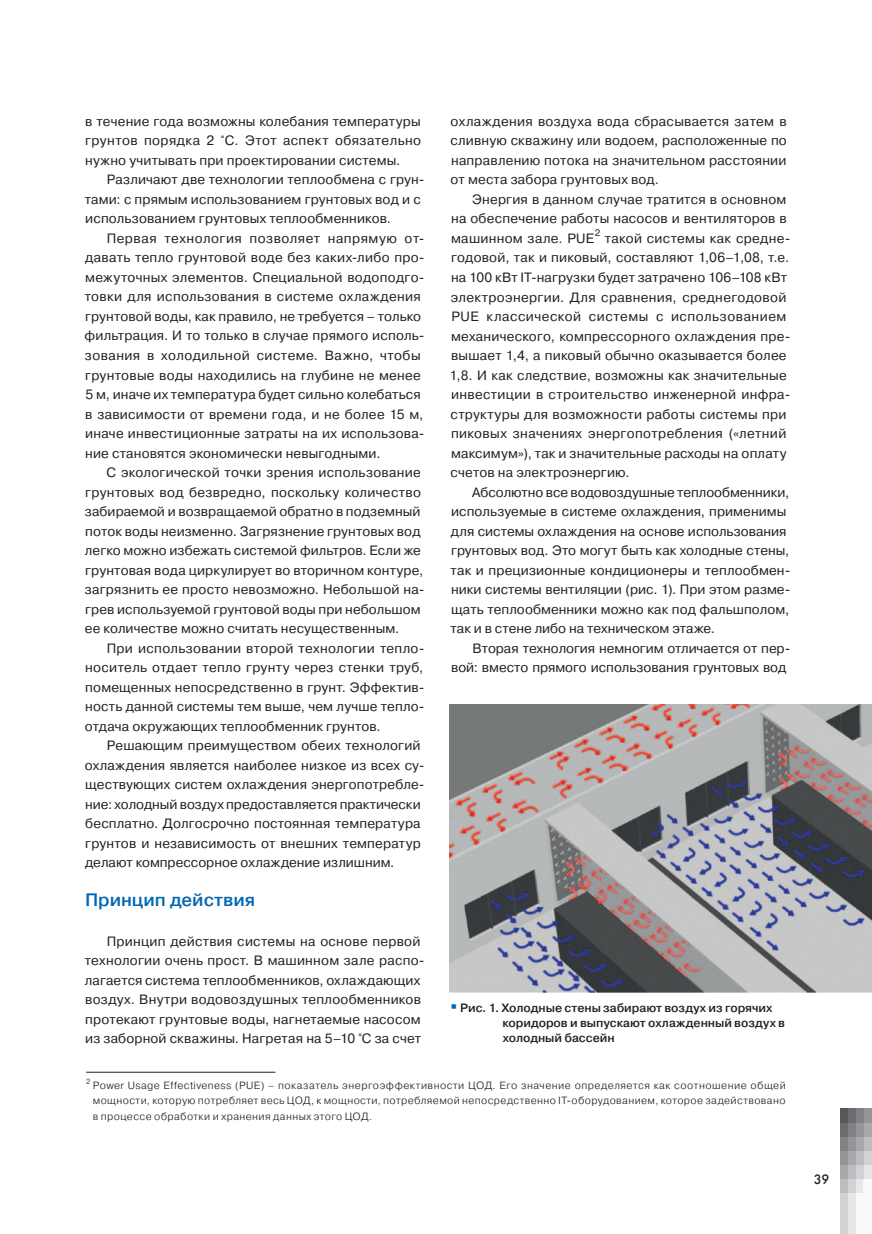
<style>
.page{position:relative;width:872px;height:1234px;background:#fff}
.page>*{position:absolute;margin:0;border:0;box-sizing:border-box;transform-origin:0 0}
.t1{font:500 18px "Pragmatica";color:#0166b3}
.t2{font:13.5px/19.5px "Pragmatica";letter-spacing:.015em;color:#231f20}
.t3{font:13.5px "Futura Futuris";color:#231f20}
.t4{font:500 12px/15px "Pragmatica";letter-spacing:-.005em;color:#231f20}
.t5{font:300 10.5px/15px "Pragmatica";letter-spacing:.035em;color:#231f20;text-align:justify}
.t6{font:9.45px "Pragmatica";color:#231f20}
.t7{font:300 7.35px "Pragmatica";color:#231f20}
</style>
<div class="page">
<div style="left:863px;top:1108px;width:9px;height:14px;background:#939598"></div>
<div style="left:863px;top:1122px;width:9px;height:14px;background:#a8a9ad"></div>
<div style="left:863px;top:1136px;width:9px;height:14px;background:#bcbdc0"></div>
<div style="left:863px;top:1150px;width:9px;height:15px;background:#d1d2d4"></div>
<div style="left:863px;top:1165px;width:9px;height:14px;background:#e6e7e9"></div>
<div style="left:855px;top:1108px;width:8px;height:14px;background:#808285"></div>
<div style="left:855px;top:1122px;width:8px;height:14px;background:#939598"></div>
<div style="left:855px;top:1136px;width:8px;height:14px;background:#a8a9ad"></div>
<div style="left:855px;top:1150px;width:8px;height:15px;background:#bcbdc0"></div>
<div style="left:855px;top:1165px;width:8px;height:14px;background:#d1d2d4"></div>
<div style="left:855px;top:1179px;width:8px;height:14px;background:#e6e7e9"></div>
<div style="left:848px;top:1108px;width:7px;height:14px;background:#6c6d70"></div>
<div style="left:848px;top:1122px;width:7px;height:14px;background:#808285"></div>
<div style="left:848px;top:1136px;width:7px;height:14px;background:#939598"></div>
<div style="left:848px;top:1150px;width:7px;height:15px;background:#a8a9ad"></div>
<div style="left:848px;top:1165px;width:7px;height:14px;background:#bcbdc0"></div>
<div style="left:848px;top:1179px;width:7px;height:14px;background:#d1d2d4"></div>
<div style="left:840px;top:1108px;width:8px;height:14px;background:#57585a"></div>
<div style="left:840px;top:1122px;width:8px;height:14px;background:#6c6d70"></div>
<div style="left:840px;top:1136px;width:8px;height:14px;background:#808285"></div>
<div style="left:840px;top:1150px;width:8px;height:15px;background:#939598"></div>
<div style="left:840px;top:1165px;width:8px;height:14px;background:#a8a9ad"></div>
<div style="left:840px;top:1179px;width:8px;height:14px;background:#bcbdc0"></div>
<div style="left:863px;top:1179px;width:9px;height:54px;background:#fafafa"></div>
<div style="left:855px;top:1193px;width:8px;height:40px;background:#fafafa"></div>
<div style="left:848px;top:1193px;width:7px;height:40px;background:#e6e7e9"></div>
<div style="left:840px;top:1193px;width:8px;height:40px;background:#d1d2d4"></div>
<hr style="left:86px;top:1071px;width:189px;height:1px;background:#231f20">
<img style="left:449px;top:704px;width:423px;height:287px">
<p class="t2" style="left:85px;top:112px;width:337px;text-align:justify">в течение года возможны колебания температуры грунтов порядка 2 °C. Этот аспект обязательно нужно учитывать при проектировании системы.</p>
<p class="t2" style="left:85px;top:170px;width:341px;text-indent:22px">Различают две технологии теплообмена с грун&shy;тами: с прямым использованием грунтовых вод и с использованием грунтовых теплообменников.</p>
<p class="t2" style="left:85px;top:229px;width:341px;text-indent:22px">Первая технология позволяет напрямую от&shy;давать тепло грунтовой воде без каких-либо про&shy;межуточных элементов. Специальной водоподго&shy;товки для использования в системе охлаждения грунтовой воды, как правило, не требуется – только фильтрация. И то только в случае прямого исполь&shy;зования в холодильной системе. Важно, чтобы грунтовые воды находились на глубине не менее 5 м, иначе их температура будет сильно колебаться в зависимости от времени года, и не более 15 м, иначе инвестиционные затраты на их использова&shy;ние становятся экономически невыгодными.</p>
<p class="t2" style="left:85px;top:463px;width:341px;text-indent:22px">С экологической точки зрения использование грунтовых вод безвредно, поскольку количество забираемой и возвращаемой обратно в подземный поток воды неизменно. Загрязнение грунтовых вод легко можно избежать системой фильтров. Если же грунтовая вода циркулирует во вторичном контуре, загрязнить ее просто невозможно. Небольшой на&shy;грев используемой грунтовой воды при небольшом ее количестве можно считать несущественным.</p>
<p class="t2" style="left:85px;top:638px;width:341px;text-align:justify;text-indent:22px">При использовании второй технологии тепло&shy;носитель отдает тепло грунту через стенки труб, помещенных непосредственно в грунт. Эффектив&shy;ность данной системы тем выше, чем лучше тепло&shy;отдача окружающих теплообменник грунтов.</p>
<p class="t2" style="left:85px;top:736px;width:341px;text-indent:22px">Решающим преимуществом обеих технологий охлаждения является наиболее низкое из всех су&shy;ществующих систем охлаждения энергопотребле&shy;ние: холодный воздух предоставляется практически бесплатно. Долгосрочно постоянная температура грунтов и независимость от внешних температур делают компрессорное охлаждение излишним.</p>
<h1 class="t1" style="left:85px;top:888px;width:172px">Принцип действия</h1>
<p class="t2" style="left:85px;top:931px;width:341px;text-indent:22px">Принцип действия системы на основе первой технологии очень прост. В машинном зале распо&shy;лагается система теплообменников, охлаждающих воздух. Внутри водовоздушных теплообменников протекают грунтовые воды, нагнетаемые насосом из заборной скважины. Нагретая на 5–10 °C за счет</p>
<p class="t2" style="left:450px;top:112px;width:338px;text-align:justify">охлаждения воздуха вода сбрасывается затем в сливную скважину или водоем, расположенные по направлению потока на значительном расстоянии от места забора грунтовых вод.</p>
<p class="t2" style="left:451px;top:190px;width:337px;text-align:justify;text-indent:21px">Энергия в данном случае тратится в основном на обеспечение работы насосов и вентиляторов в машинном зале. PUE</p>
<p class="t6" style="left:594px;top:227px;width:7px">2</p>
<p class="t2" style="left:449px;top:229px;width:342px;text-indent:155px">такой системы как средне&shy;годовой, так и пиковый, составляют 1,06–1,08, т.е. на 100 кВт IT-нагрузки будет затрачено 106–108 кВт электроэнергии. Для сравнения, среднегодовой PUE классической системы с использованием механического, компрессорного охлаждения пре&shy;вышает 1,4, а пиковый обычно оказывается более 1,8. И как следствие, возможны как значительные инвестиции в строительство инженерной инфра&shy;структуры для возможности работы системы при пиковых значениях энергопотребления («летний максимум»), так и значительные расходы на оплату счетов на электроэнергию.</p>
<p class="t2" style="left:450px;top:482px;width:341px;text-indent:22px">Абсолютно все водовоздушные теплообменники, используемые в системе охлаждения, применимы для системы охлаждения на основе использования грунтовых вод. Это могут быть как холодные стены, так и прецизионные кондиционеры и теплообмен&shy;ники системы вентиляции (рис. 1). При этом разме&shy;щать теплообменники можно как под фальшполом, так и в стене либо на техническом этаже.</p>
<p class="t2" style="left:451px;top:638px;width:341px;text-indent:21px">Вторая технология немногим отличается от пер&shy;вой: вместо прямого использования грунтовых вод</p>
<p class="t4" style="left:502px;top:999px;width:284px;text-indent:-42px">Рис. 1. Холодные стены забирают воздух из горячих коридоров и выпускают охлажденный воздух в холодный бассейн</p>
<p class="t7" style="left:86px;top:1076px;width:6px">2</p>
<p class="t5" style="left:93px;top:1077px;width:694px">Power Usage Effectiveness (PUE) – показатель энергоэффективности ЦОД. Его значение определяется как соотношение общей мощности, которую потребляет весь ЦОД, к мощности, потребляемой непосредственно IT-оборудованием, которое задействовано в процессе обработки и хранения данных этого ЦОД.</p>
<p class="t3" style="left:813px;top:1170px;width:17px">39</p>
</div>
